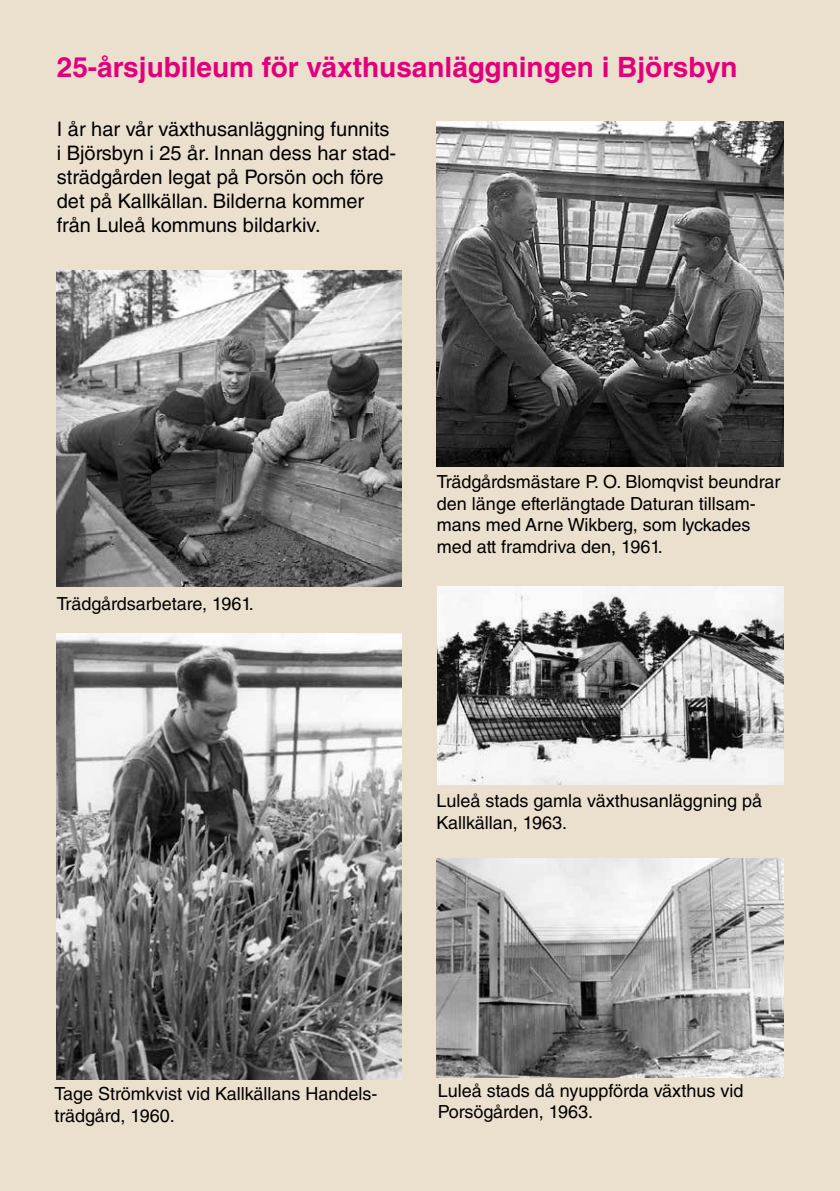
<style>
.page{position:relative;width:840px;height:1191px;background:#fff}
.page>*{position:absolute;margin:0;border:0;box-sizing:border-box;transform-origin:0 0}
.t1{font:700 28px "Helvetica LT Std";color:#e2007a}
.t2{font:20px/24px "Helvetica LT Std";color:#000}
.t3{font:18px/21.6px "Helvetica LT Std";color:#000}
</style>
<div class="page">
<div style="left:0;top:0;width:839px;height:1191px;background:#ebe0ce"></div>
<img style="left:57px;top:271px;width:345px;height:316px">
<img style="left:436px;top:122px;width:347px;height:344px">
<img style="left:57px;top:634px;width:344px;height:445px">
<img style="left:436px;top:858px;width:347px;height:219px">
<img style="left:437px;top:586px;width:345px;height:198px">
<h1 class="t1" style="left:57px;top:50px;width:682px">25-årsjubileum för växthusanläggningen i Björsbyn</h1>
<p class="t2" style="left:57px;top:117px;width:341px">I år har vår växthusanläggning funnits i Björsbyn i 25 år. Innan dess har stad&shy;strädgården legat på Porsön och före det på Kallkällan. Bilderna kommer från Luleå kommuns bildarkiv.</p>
<p class="t3" style="left:57px;top:592px;width:198px">Trädgårdsarbetare, 1961.</p>
<p class="t3" style="left:436px;top:471px;width:345px">Trädgårdsmästare P. O. Blomqvist beundrar den länge efterlängtade Daturan tillsam&shy;mans med Arne Wikberg, som lyckades med att framdriva den, 1961.</p>
<p class="t3" style="left:436px;top:789px;width:327px">Luleå stads gamla växthusanläggning på<br>Kallkällan, 1963.</p>
<p class="t3" style="left:54px;top:1083px;width:324px">Tage Strömkvist vid Kallkällans Handels&shy;trädgård, 1960.</p>
<p class="t3" style="left:437px;top:1079px;width:307px">Luleå stads då nyuppförda växthus vid<br>Porsögården, 1963.</p>
</div>
